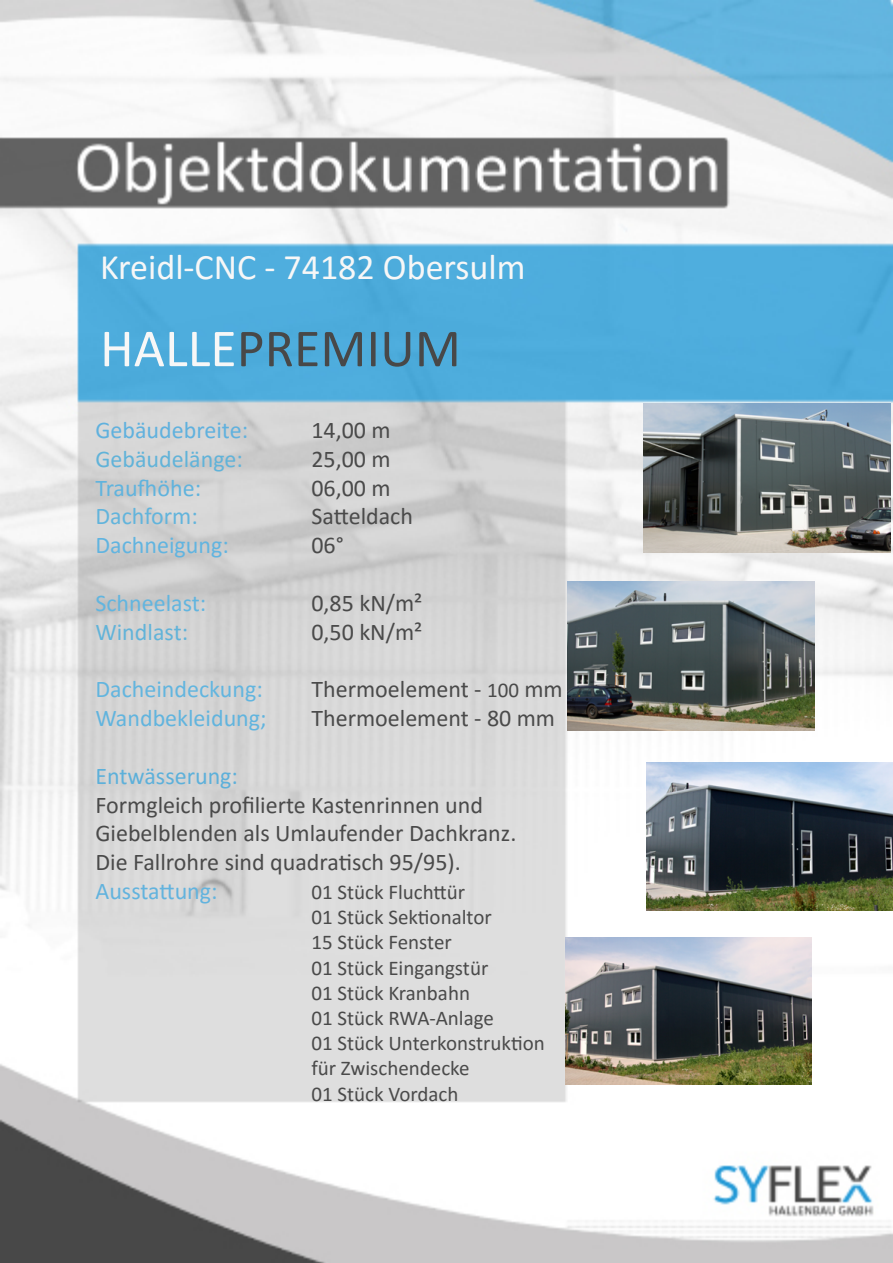
<style>
.page{position:relative;width:893px;height:1263px;background:#fff}
.page>*{position:absolute;margin:0;border:0;box-sizing:border-box;transform-origin:0 0}
.t1{font:54px "Calibri";color:#484848}
.t2{font:36px "Calibri";color:#f7f7f7}
.t3{font:24px/28.8px "Calibri";color:#4a4a4a}
.t4{font:24px "Calibri";color:#62b5df}
.t5{font:24px "Calibri";color:#61b3d9}
.t6{font:24px "Calibri";color:#61b4de}
.t7{font:24px "Calibri";color:#60b1de}
.t8{font:24px "Calibri";color:#5db0da}
.t9{font:24px "Calibri";color:#61b4e0}
.t10{font:24px "Calibri";color:#62b3de}
.t11{font:24px "Calibri";color:#60b3dd}
.t12{font:24px "Calibri";color:#62b4dc}
.t13{font:21px/25.2px "Calibri";color:#4a4a4a}
.s1{color:#f7f7f7}
.s2{font-size:21px}
</style>
<div class="page">
<img style="left:0;top:0;width:893px;height:1263px">
<img style="left:644px;top:403px;width:247px;height:149px">
<img style="left:567px;top:582px;width:248px;height:149px">
<img style="left:647px;top:762px;width:246px;height:149px">
<img style="left:565px;top:938px;width:246px;height:147px">
<h2 class="t2" style="left:100px;top:242px;width:427px">Kreidl-CNC - 74182 Obersulm</h2>
<h1 class="t1" style="left:100px;top:311px;width:362px"><span class="s1">HALLE</span>PREMIUM</h1>
<p class="t7" style="left:95px;top:413px;width:154px">Gebäudebreite:</p>
<p class="t3" style="left:311px;top:415px;width:81px">14,00 m</p>
<p class="t5" style="left:95px;top:442px;width:149px">Gebäudelänge:</p>
<p class="t3" style="left:311px;top:444px;width:81px">25,00 m</p>
<p class="t11" style="left:95px;top:471px;width:107px">Traufhöhe:</p>
<p class="t3" style="left:311px;top:473px;width:81px">06,00 m</p>
<p class="t12" style="left:95px;top:500px;width:104px">Dachform:</p>
<p class="t3" style="left:311px;top:501px;width:103px">Satteldach</p>
<p class="t9" style="left:95px;top:529px;width:135px">Dachneigung:</p>
<p class="t3" style="left:311px;top:530px;width:34px">06°</p>
<p class="t4" style="left:95px;top:586px;width:112px">Schneelast:</p>
<p class="t3" style="left:311px;top:588px;width:112px">0,85 kN/m²</p>
<p class="t5" style="left:95px;top:615px;width:94px">Windlast:</p>
<p class="t3" style="left:311px;top:617px;width:112px">0,50 kN/m²</p>
<p class="t4" style="left:95px;top:673px;width:169px">Dacheindeckung:</p>
<p class="t3" style="left:311px;top:674px;width:253px">Thermoelement - <span class="s2">100</span> mm</p>
<p class="t6" style="left:95px;top:701px;width:173px">Wandbekleidung;</p>
<p class="t3" style="left:311px;top:703px;width:245px">Thermoelement - 80 mm</p>
<p class="t8" style="left:95px;top:759px;width:144px">Entwässerung:</p>
<p class="t3" style="left:95px;top:789px;width:422px">Formgleich profilierte Kastenrinnen und<br>Giebelblenden als Umlaufender Dachkranz.<br>Die Fallrohre sind quadratisch 95/95).</p>
<p class="t10" style="left:95px;top:874px;width:124px">Ausstattung:</p>
<p class="t13" style="left:311px;top:879px;width:235px">01 Stück Fluchttür<br>01 Stück Sektionaltor<br>15 Stück Fenster<br>01 Stück Eingangstür<br>01 Stück Kranbahn<br>01 Stück RWA-Anlage<br>01 Stück Unterkonstruktion für Zwischendecke<br>01 Stück Vordach</p>
</div>
